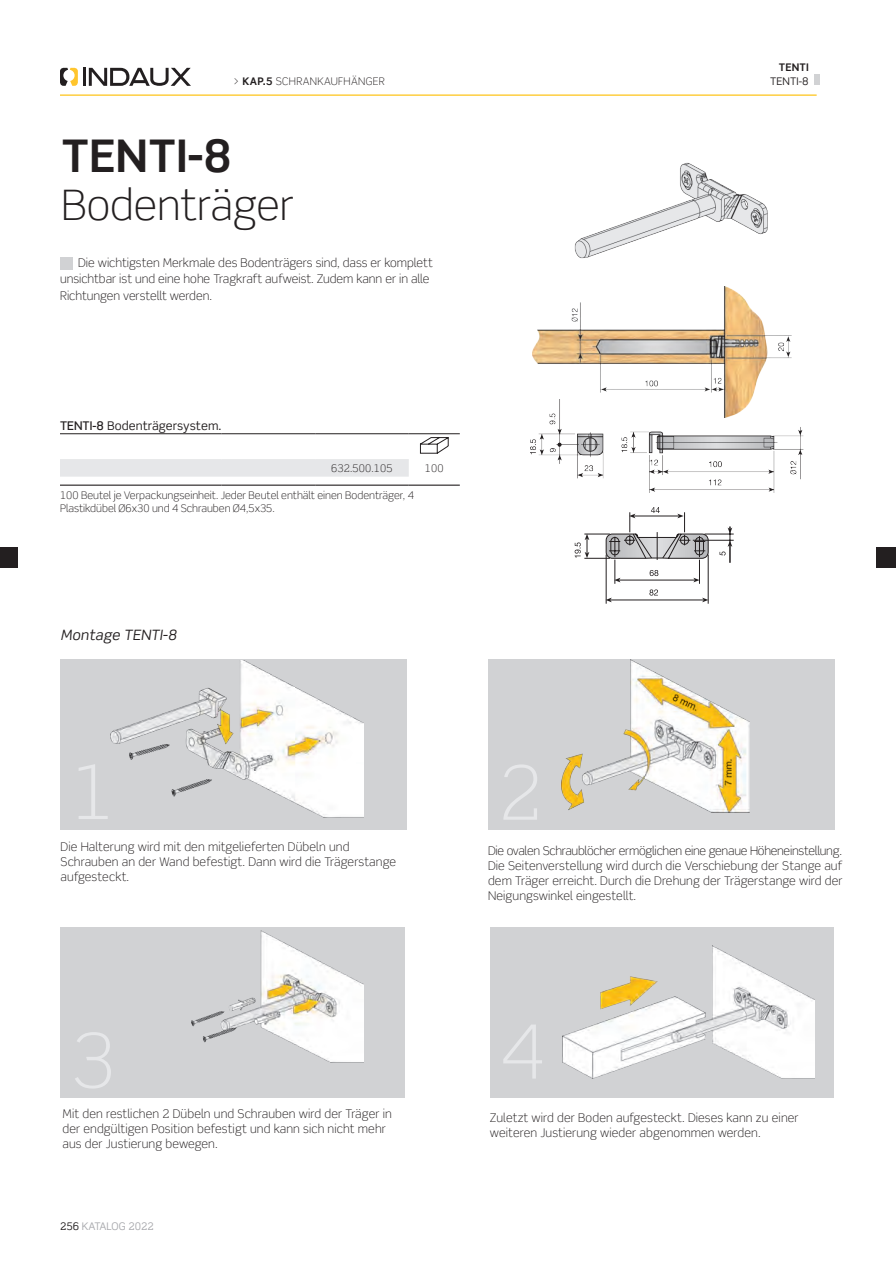
<style>
.page{position:relative;width:896px;height:1265px;background:#fff}
.page>*{position:absolute;margin:0;border:0;box-sizing:border-box;transform-origin:0 0}
.ind__PAGINA_CURSIVA{font:300 75px "Scene Pro";color:#e6e7e9}
.Portada_titulo{font:700 45px "Scene Pro";color:#231f20}
.port__titulo2{font:300 42px "Scene Pro";color:#231f20}
.TITULU_3{font:italic 14.25px "Scene Pro";letter-spacing:.01em;color:#231f20}
.texto{font:300 12px/15px "Scene Pro";letter-spacing:.01em;color:#231f20}
.descripción{font:300 12px/16.5px "Scene Pro";color:#231f20}
.tabl__TITULO{font:12px "Scene Pro";letter-spacing:.005em;color:#231f20}
.notas{font:300 10.5px/13.5px "Scene Pro";color:#231f20}
.notas-2{font:300 10.5px "Scene Pro";letter-spacing:.03em;color:#231f20}
.tabl__texto{font:300 10.5px "Scene Pro";letter-spacing:.01em;color:#231f20}
.t1{font:10.5px "Scene Pro";color:#a8a9ad}
.cab__TITULU_1{font:10.5px "Scene Pro";letter-spacing:.01em;color:#231f20}
.cab__TITULU_1-2{font:700 10.5px "Scene Pro";letter-spacing:.01em;color:#231f20}
.s1{font-weight:700}
.s2{font-weight:500}
.s3{color:#231f20}
</style>
<div class="page">
<hr style="left:60px;top:95px;width:756px;height:1px;background:#fec210">
<svg style="left:60px;top:68px;width:18px;height:18px"></svg>
<hr style="left:83px;top:68px;width:3px;height:18px;background:#231f20">
<svg style="left:89px;top:68px;width:102px;height:18px"></svg>
<div style="left:814px;top:75px;width:5px;height:10px;background:#d1d2d4"></div>
<div style="left:488px;top:659px;width:346px;height:171px;background:#d1d2d4"></div>
<div style="left:61px;top:659px;width:346px;height:171px;background:#d1d2d4"></div>
<div style="left:60px;top:460px;width:349px;height:17px;background:#e6e7e9"></div>
<hr style="left:60px;top:433px;width:162px;height:1px;background:#231f20">
<hr style="left:222px;top:433px;width:93px;height:1px;background:#231f20">
<hr style="left:315px;top:433px;width:94px;height:1px;background:#231f20">
<hr style="left:409px;top:433px;width:51px;height:1px;background:#231f20">
<hr style="left:60px;top:485px;width:162px;height:1px;background:#231f20">
<hr style="left:222px;top:485px;width:93px;height:1px;background:#231f20">
<hr style="left:315px;top:485px;width:94px;height:1px;background:#231f20">
<hr style="left:409px;top:485px;width:51px;height:1px;background:#231f20">
<hr style="left:60px;top:459px;width:162px;height:1px;background:#e6e7e9">
<hr style="left:222px;top:459px;width:93px;height:1px;background:#e6e7e9">
<hr style="left:315px;top:459px;width:94px;height:1px;background:#e6e7e9">
<svg style="left:420px;top:437px;width:28px;height:17px"></svg>
<hr style="left:708px;top:555px;width:1px;height:49px;background:#231f20">
<hr style="left:606px;top:555px;width:1px;height:49px;background:#231f20">
<svg style="left:574px;top:507px;width:159px;height:95px"></svg>
<img style="left:530px;top:418px;width:273px;height:75px">
<img style="left:532px;top:287px;width:259px;height:131px">
<img style="left:110px;top:660px;width:253px;height:157px">
<img style="left:561px;top:659px;width:188px;height:153px">
<div style="left:490px;top:928px;width:344px;height:170px;background:#d1d2d4"></div>
<img style="left:562px;top:946px;width:252px;height:132px">
<div style="left:61px;top:928px;width:344px;height:170px;background:#d1d2d4"></div>
<img style="left:192px;top:930px;width:171px;height:132px">
<img style="left:574px;top:162px;width:194px;height:97px">
<div style="left:60px;top:257px;width:13px;height:13px;background:#d1d2d4"></div>
<div style="left:876px;top:547px;width:20px;height:21px;background:#231f20"></div>
<div style="left:0;top:547px;width:18px;height:21px;background:#231f20"></div>
<p class="notas-2" style="left:233px;top:75px;width:153px">&gt; <span class="s1">KAP.5</span> SCHRANKAUFHÄNGER</p>
<p class="Portada_titulo" style="left:61px;top:128px;width:172px">TENTI-8</p>
<p class="port__titulo2" style="left:61px;top:180px;width:234px">Bodenträger</p>
<p class="descripción" style="left:60px;top:254px;width:374px;text-indent:18px">Die wichtigsten Merkmale des Bodenträgers sind, dass er komplett unsichtbar ist und eine hohe Tragkraft aufweist. Zudem kann er in alle<br>Richtungen verstellt werden.</p>
<p class="tabl__TITULO" style="left:60px;top:418px;width:163px"><span class="s2">TENTI-8</span> Bodenträgersystem.</p>
<p class="tabl__texto" style="left:331px;top:462px;width:63px">632.500.105</p>
<p class="tabl__texto" style="left:425px;top:462px;width:20px">100</p>
<p class="notas" style="left:60px;top:488px;width:355px">100 Beutel je Verpackungseinheit. Jeder Beutel enthält einen Bodenträger, 4<br>Plastikdübel Ø6x30 und 4 Schrauben Ø4,5x35.</p>
<p class="TITULU_3" style="left:61px;top:626px;width:117px">Montage TENTI-8</p>
<p class="ind__PAGINA_CURSIVA" style="left:71px;top:747px;width:46px">1</p>
<p class="ind__PAGINA_CURSIVA" style="left:498px;top:747px;width:46px">2</p>
<p class="cab__TITULU_1-2" style="left:779px;top:61px;width:31px">TENTI</p>
<p class="cab__TITULU_1" style="left:770px;top:75px;width:40px">TENTI-8</p>
<p class="texto" style="left:61px;top:839px;width:337px">Die Halterung wird mit den mitgelieferten Dübeln und<br>Schrauben an der Wand befestigt. Dann wird die Trägerstange aufgesteckt.</p>
<p class="texto" style="left:488px;top:843px;width:356px;text-align:justify">Die ovalen Schraublöcher ermöglichen eine genaue Höheneinstellung.<br>Die Seitenverstellung wird durch die Verschiebung der Stange auf dem Träger erreicht. Durch die Drehung der Trägerstange wird der Neigungswinkel eingestellt.</p>
<p class="ind__PAGINA_CURSIVA" style="left:71px;top:1015px;width:46px">3</p>
<p class="ind__PAGINA_CURSIVA" style="left:500px;top:1006px;width:46px">4</p>
<p class="texto" style="left:62px;top:1106px;width:331px">Mit den restlichen 2 Dübeln und Schrauben wird der Träger in der endgültigen Position befestigt und kann sich nicht mehr aus der Justierung bewegen.</p>
<p class="texto" style="left:490px;top:1110px;width:310px">Zuletzt wird der Boden aufgesteckt. Dieses kann zu einer weiteren Justierung wieder abgenommen werden.</p>
<p class="t1" style="left:60px;top:1219px;width:95px"><span class="s3">256</span> KATALOG 2022</p>
</div>
